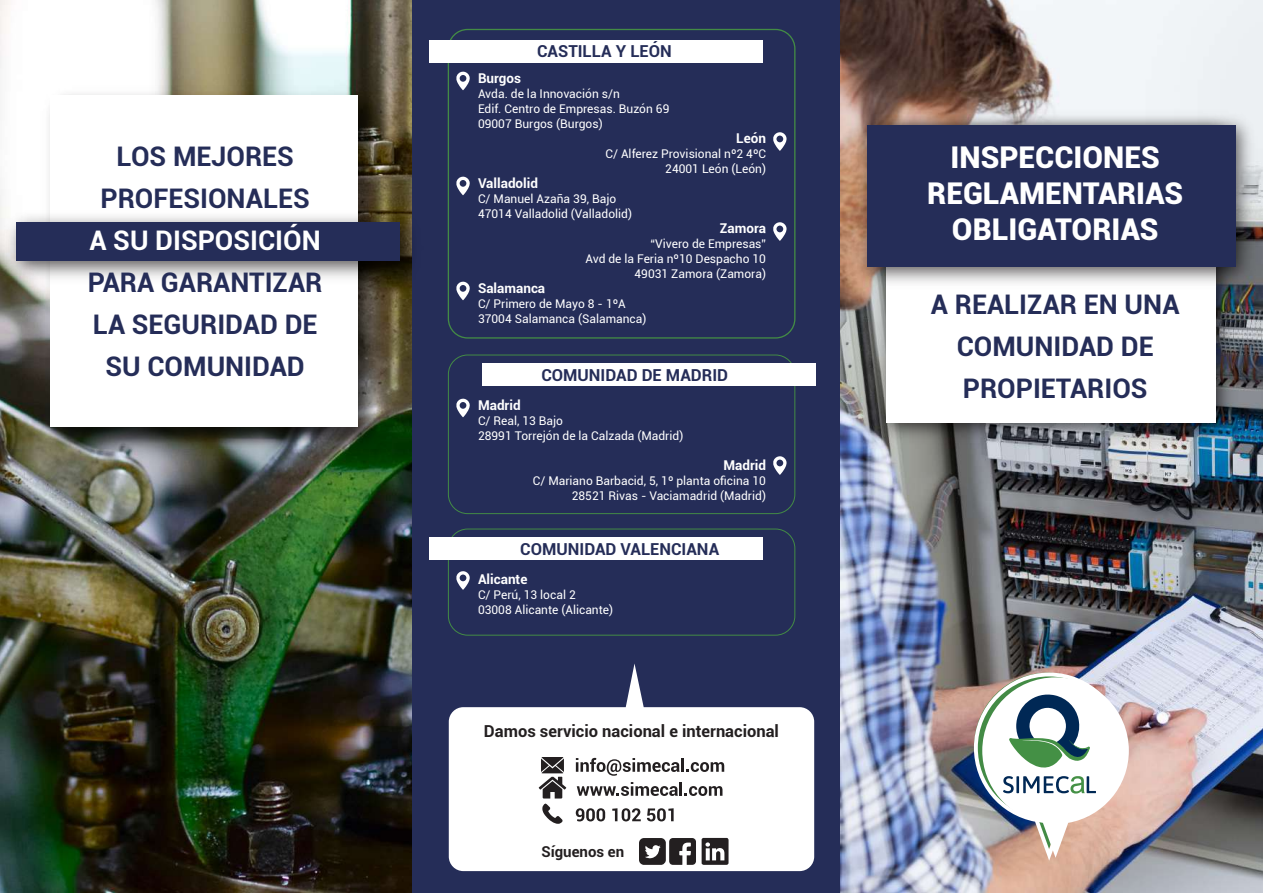
<style>
.page{position:relative;width:1263px;height:893px;background:#fff}
.page>*{position:absolute;margin:0;border:0;box-sizing:border-box;transform-origin:0 0}
.t1{font:900 30px/36px "Roboto";color:#fff;text-align:center}
.t2{font:700 27px/42px "Roboto";color:#252d58;text-align:center}
.t3{font:700 27px "Roboto";color:#fff}
.t4{font:700 16.5px "Roboto";color:#252d58}
.t5{font:700 16.5px "Roboto";color:#231f20}
.t6{font:700 15px "Roboto";color:#231f20}
.t7{font:700 13.5px "Roboto";color:#fff}
.t8{font:12px/15px "Roboto";color:#fff}
</style>
<div class="page">
<img style="left:840px;top:0;width:423px;height:893px">
<img style="left:0;top:0;width:412px;height:893px">
<div style="left:412px;top:0;width:428px;height:893px;background:#252d58"></div>
<img style="left:37px;top:83px;width:354px;height:377px">
<div style="left:50px;top:95px;width:307px;height:332px;background:#fff"></div>
<img style="left:0;top:204px;width:412px;height:84px">
<div style="left:17px;top:223px;width:383px;height:38px;background:#252d58"></div>
<div style="left:448px;top:29px;width:347px;height:310px;border:1px solid #438b45;border-radius:19px"></div>
<div style="left:430px;top:40px;width:333px;height:22px;background:#fff"></div>
<div style="left:448px;top:355px;width:347px;height:159px;border:1px solid #438b45;border-radius:19px"></div>
<div style="left:482px;top:364px;width:334px;height:22px;background:#fff"></div>
<div style="left:448px;top:529px;width:347px;height:106px;border:1px solid #438b45;border-radius:19px"></div>
<div style="left:430px;top:538px;width:333px;height:22px;background:#fff"></div>
<svg style="left:456px;top:571px;width:14px;height:19px"></svg>
<svg style="left:456px;top:398px;width:14px;height:19px"></svg>
<svg style="left:456px;top:281px;width:14px;height:19px"></svg>
<svg style="left:456px;top:176px;width:14px;height:19px"></svg>
<svg style="left:456px;top:71px;width:14px;height:19px"></svg>
<svg style="left:773px;top:132px;width:14px;height:19px"></svg>
<svg style="left:773px;top:222px;width:14px;height:19px"></svg>
<svg style="left:773px;top:456px;width:14px;height:19px"></svg>
<svg style="left:449px;top:663px;width:365px;height:208px;fill:#fff"></svg>
<svg style="left:576px;top:758px;width:104px;height:18px;background:#b9b8b8"></svg>
<hr style="left:681px;top:758px;width:3px;height:14px;background:#231f20">
<svg style="left:686px;top:762px;width:38px;height:10px"></svg>
<svg style="left:577px;top:782px;width:101px;height:14px"></svg>
<hr style="left:679px;top:782px;width:3px;height:14px;background:#231f20">
<svg style="left:684px;top:786px;width:38px;height:10px"></svg>
<svg style="left:576px;top:808px;width:29px;height:13px"></svg>
<svg style="left:612px;top:808px;width:29px;height:13px"></svg>
<svg style="left:647px;top:808px;width:27px;height:13px"></svg>
<svg style="left:539px;top:757px;width:27px;height:41px"></svg>
<svg style="left:542px;top:804px;width:21px;height:20px"></svg>
<svg style="left:639px;top:838px;width:57px;height:27px;background:#5b5859"></svg>
<svg style="left:702px;top:838px;width:26px;height:27px"></svg>
<svg style="left:974px;top:673px;width:155px;height:188px"></svg>
<img style="left:869px;top:293px;width:372px;height:155px">
<div style="left:886px;top:125px;width:330px;height:297px;background:#fff"></div>
<img style="left:849px;top:107px;width:413px;height:186px">
<div style="left:867px;top:125px;width:368px;height:141px;background:#252d58"></div>
<h2 class="t2" style="left:100px;top:134px;width:211px">LOS MEJORES<br>PROFESIONALES</h2>
<h2 class="t3" style="left:89px;top:222px;width:233px">A SU DISPOSICIÓN</h2>
<h2 class="t2" style="left:88px;top:261px;width:236px">PARA GARANTIZAR<br>LA SEGURIDAD DE<br>SU COMUNIDAD</h2>
<h3 class="t4" style="left:537px;top:40px;width:136px">CASTILLA Y LEÓN</h3>
<p class="t7" style="left:478px;top:68px;width:45px">Burgos</p>
<p class="t8" style="left:478px;top:85px;width:193px">Avda. de la Innovación s/n<br>Edif. Centro de Empresas. Buzón 69<br>09007 Burgos (Burgos)</p>
<p class="t7" style="left:736px;top:128px;width:31px">León</p>
<p class="t8" style="left:605px;top:145px;width:162px;text-align:right">C/ Alferez Provisional nº2 4ºC<br>24001 León (León)</p>
<p class="t7" style="left:478px;top:173px;width:62px">Valladolid</p>
<p class="t8" style="left:478px;top:190px;width:155px">C/ Manuel Azaña 39, Bajo<br>47014 Valladolid (Valladolid)</p>
<p class="t7" style="left:720px;top:218px;width:48px">Zamora</p>
<p class="t8" style="left:585px;top:235px;width:182px;text-align:right">“Vivero de Empresas”<br>Avd de la Feria nº10 Despacho 10<br>49031 Zamora (Zamora)</p>
<p class="t7" style="left:478px;top:278px;width:69px">Salamanca</p>
<p class="t8" style="left:478px;top:295px;width:170px">C/ Primero de Mayo 8 - 1ºA<br>37004 Salamanca (Salamanca)</p>
<h3 class="t4" style="left:541px;top:364px;width:188px">COMUNIDAD DE MADRID</h3>
<p class="t7" style="left:478px;top:395px;width:44px">Madrid</p>
<p class="t8" style="left:478px;top:412px;width:207px">C/ Real, 13 Bajo<br>28991 Torrejón de la Calzada (Madrid)</p>
<p class="t7" style="left:723px;top:455px;width:44px">Madrid</p>
<p class="t8" style="left:533px;top:472px;width:235px;text-align:right">C/ Mariano Barbacid, 5, 1º planta oficina 10<br>28521 Rivas - Vaciamadrid (Madrid)</p>
<h3 class="t4" style="left:520px;top:538px;width:200px">COMUNIDAD VALENCIANA</h3>
<p class="t7" style="left:478px;top:569px;width:51px">Alicante</p>
<p class="t8" style="left:478px;top:586px;width:137px">C/ Perú, 13 local 2<br>03008 Alicante (Alicante)</p>
<h3 class="t5" style="left:484px;top:720px;width:296px">Damos servicio nacional e internacional</h3>
<p class="t6" style="left:541px;top:841px;width:84px">Síguenos en</p>
<h1 class="t1" style="left:927px;top:138px;width:258px">INSPECCIONES<br>REGLAMENTARIAS<br>OBLIGATORIAS</h1>
<h2 class="t2" style="left:931px;top:282px;width:250px">A REALIZAR EN UNA<br>COMUNIDAD DE<br>PROPIETARIOS</h2>
</div>
